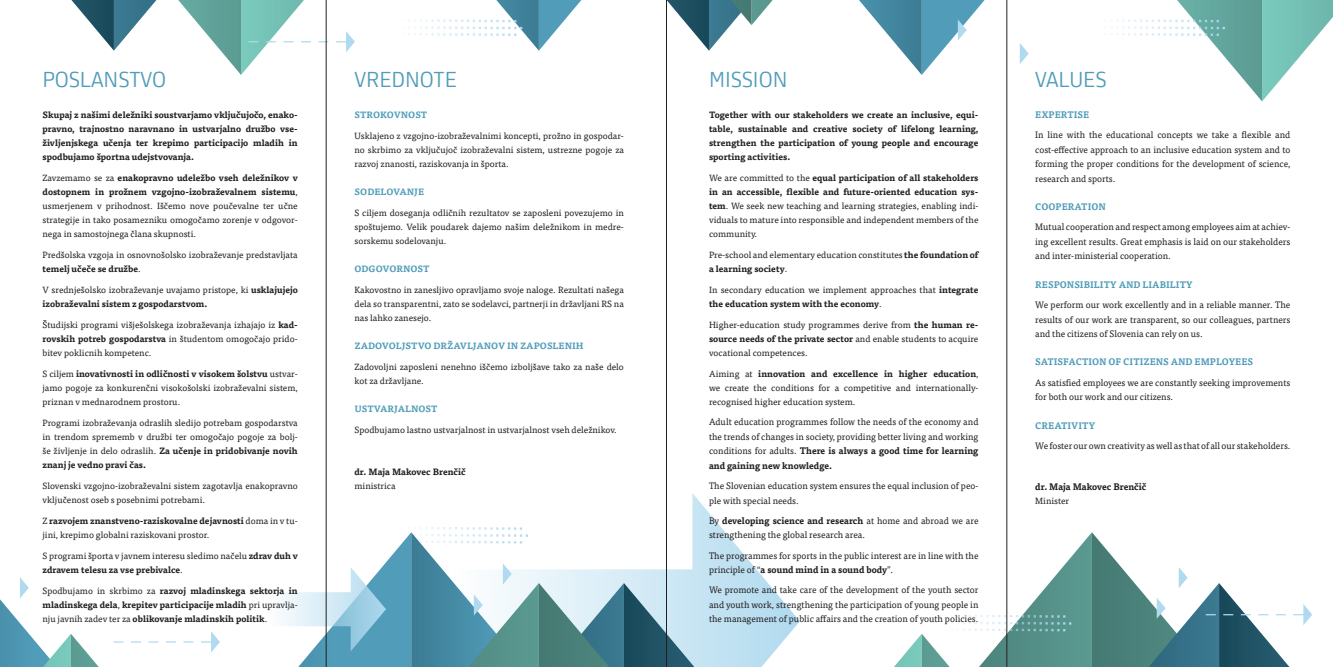
<style>
.page{position:relative;width:1333px;height:667px;background:#fff}
.page>*{position:absolute;margin:0;border:0;box-sizing:border-box;transform-origin:0 0}
.MIZS_Naslov{font:21px "Republika";color:#509cb9}
.MIZS_text_ANG{font:9.3px/14.4px "Tisa Pro";color:#231f20;text-align:justify;scale:.96 1}
.MIZS_Podnaslov{font:700 9.3px "Tisa Pro";color:#509cb9;scale:.96 1}
.MIZS_text_ANG-2{font:700 9.3px "Tisa Pro";color:#231f20;scale:.96 1}
.MIZS_Text_SLO{font:9px/14px "Tisa Pro";color:#231f20;text-align:justify}
.MIZS_text_ANG-3{font:9px/14px "Tisa Pro";color:#231f20;text-align:justify}
.MIZS_Text_SLO-2{font:700 9px/14px "Tisa Pro";color:#231f20;text-align:justify}
.MIZS_text_ANG-4{font:700 9px/14px "Tisa Pro";color:#231f20;text-align:justify}
.MIZS_Podnaslov-2{font:700 9px "Tisa Pro";color:#509cb9}
.s1{font-weight:700}
.s2{font-weight:400}
</style>
<div class="page">
<svg style="left:692px;top:493px;width:107px;height:173px"></svg>
<svg style="left:667px;top:0;width:105px;height:51px"></svg>
<svg style="left:71px;top:0;width:85px;height:51px"></svg>
<svg style="left:0;top:577px;width:98px;height:89px"></svg>
<svg style="left:1019px;top:43px;width:9px;height:21px"></svg>
<svg style="left:859px;top:0;width:125px;height:75px"></svg>
<svg style="left:113px;top:631px;width:107px;height:21px"></svg>
<svg style="left:178px;top:0;width:177px;height:75px"></svg>
<svg style="left:895px;top:532px;width:417px;height:134px"></svg>
<svg style="left:282px;top:526px;width:412px;height:140px"></svg>
<svg style="left:1111px;top:0;width:221px;height:101px"></svg>
<svg style="left:408px;top:0;width:173px;height:51px"></svg>
<hr style="left:1006px;top:0;width:1px;height:666px;background:#231f20">
<hr style="left:666px;top:0;width:1px;height:666px;background:#231f20">
<hr style="left:326px;top:0;width:1px;height:666px;background:#231f20">
<p class="MIZS_Naslov" style="left:43px;top:65px;width:125px">POSLANSTVO</p>
<p class="MIZS_Naslov" style="left:354px;top:65px;width:104px">VREDNOTE</p>
<p class="MIZS_Naslov" style="left:709px;top:65px;width:80px">MISSION</p>
<p class="MIZS_Naslov" style="left:1035px;top:65px;width:73px">VALUES</p>
<p class="MIZS_Text_SLO-2" style="left:43px;top:107px;width:257px">Skupaj z našimi deležniki soustvarjamo vključujočo, enako&shy;pravno, trajnostno naravnano in ustvarjalno družbo vse&shy;življenjskega učenja ter krepimo participacijo mladih in spodbujamo športna udejstvovanja.</p>
<p class="MIZS_Text_SLO" style="left:43px;top:170px;width:257px">Zavzemamo se za <span class="s1">enakopravno udeležbo vseh deležnikov v dostopnem in prožnem vzgojno-izobraževalnem sistemu</span>, usmerjenem v prihodnost. Iščemo nove poučevalne ter učne strategije in tako posamezniku omogočamo zorenje v odgovor&shy;nega in samostojnega člana skupnosti.</p>
<p class="MIZS_Text_SLO" style="left:43px;top:247px;width:257px">Predšolska vzgoja in osnovnošolsko izobraževanje predstavljata <span class="s1">temelj učeče se družbe</span>.</p>
<p class="MIZS_Text_SLO" style="left:43px;top:282px;width:257px">V srednješolsko izobraževanje uvajamo pristope, ki <span class="s1">usklajujejo izobraževalni sistem z gospodarstvom.</span></p>
<p class="MIZS_Text_SLO" style="left:43px;top:317px;width:257px">Študijski programi višješolskega izobraževanja izhajajo iz <span class="s1">kad&shy;rovskih potreb gospodarstva</span> in študentom omogočajo prido&shy;bitev poklicnih kompetenc.</p>
<p class="MIZS_Text_SLO" style="left:43px;top:366px;width:257px">S ciljem <span class="s1">inovativnosti in odličnosti v visokem šolstvu</span> ustvar&shy;jamo pogoje za konkurenčni visokošolski izobraževalni sistem, priznan v mednarodnem prostoru.</p>
<p class="MIZS_Text_SLO" style="left:43px;top:415px;width:257px">Programi izobraževanja odraslih sledijo potrebam gospodarstva in trendom sprememb v družbi ter omogočajo pogoje za bolj&shy;še življenje in delo odraslih. <span class="s1">Za učenje in pridobivanje novih znanj je vedno pravi čas.</span></p>
<p class="MIZS_Text_SLO" style="left:43px;top:478px;width:257px">Slovenski vzgojno-izobraževalni sistem zagotavlja enakopravno vključenost oseb s posebnimi potrebami.</p>
<p class="MIZS_Text_SLO" style="left:43px;top:513px;width:257px">Z <span class="s1">razvojem znanstveno-raziskovalne dejavnosti</span> doma in v tu&shy;jini, krepimo globalni raziskovani prostor.</p>
<p class="MIZS_Text_SLO" style="left:43px;top:548px;width:257px">S programi športa v javnem interesu sledimo načelu <span class="s1">zdrav duh v zdravem telesu za vse prebivalce</span>.</p>
<p class="MIZS_Text_SLO-2" style="left:43px;top:583px;width:257px"><span class="s2">Spodbujamo in skrbimo za</span> razvoj mladinskega sektorja in mladinskega dela<span class="s2">,</span> krepitev participacije mladih <span class="s2">pri upravlja&shy;nju javnih zadev ter za</span> oblikovanje mladinskih politik<span class="s2">.</span></p>
<p class="MIZS_text_ANG-4" style="left:709px;top:107px;width:271px">Together with our stakeholders we create an inclusive, equi&shy;table, sustainable and creative society of lifelong learning, strengthen the participation of young people and encourage sporting activities.</p>
<p class="MIZS_text_ANG-3" style="left:709px;top:170px;width:271px">We are committed to the <span class="s1">equal participation of all stakeholders in an accessible, flexible and future-oriented education sys&shy;tem</span>. We seek new teaching and learning strategies, enabling indi&shy;viduals to mature into responsible and independent members of the community.</p>
<p class="MIZS_text_ANG-3" style="left:709px;top:247px;width:271px">Pre-school and elementary education constitutes <span class="s1">the foundation of a learning society</span>.</p>
<p class="MIZS_text_ANG-3" style="left:709px;top:282px;width:271px">In secondary education we implement approaches that <span class="s1">integrate the education system with the economy</span>.</p>
<p class="MIZS_text_ANG-3" style="left:709px;top:317px;width:271px">Higher-education study programmes derive from <span class="s1">the human re&shy;source needs of the private sector</span> and enable students to acquire vocational competences.</p>
<p class="MIZS_text_ANG-3" style="left:709px;top:366px;width:271px">Aiming at <span class="s1">innovation and excellence in higher education</span>, we create the conditions for a competitive and internationally&shy;recognised higher education system.</p>
<p class="MIZS_text_ANG" style="left:709px;top:414px;width:282px">Adult education programmes follow the needs of the economy and the trends of changes in society, providing better living and working conditions for adults. <span class="s1">There is always a good time for learning and gaining new knowledge.</span></p>
<p class="MIZS_text_ANG" style="left:709px;top:477px;width:282px">The Slovenian education system ensures the equal inclusion of peo&shy;ple with special needs.</p>
<p class="MIZS_text_ANG" style="left:709px;top:512px;width:282px">By <span class="s1">developing science and research</span> at home and abroad we are strengthening the global research area.</p>
<p class="MIZS_text_ANG" style="left:709px;top:547px;width:282px">The programmes for sports in the public interest are in line with the principle of “<span class="s1">a sound mind in a sound body</span>”.</p>
<p class="MIZS_text_ANG" style="left:709px;top:582px;width:282px">We promote and take care of the development of the youth sector and youth work, strengthening the participation of young people in the management of public affairs and the creation of youth policies.</p>
<p class="MIZS_Podnaslov-2" style="left:354px;top:107px;width:74px">STROKOVNOST</p>
<p class="MIZS_Text_SLO" style="left:354px;top:128px;width:271px">Usklajeno z vzgojno-izobraževalnimi koncepti, prožno in gospodar&shy;no skrbimo za vključujoč izobraževalni sistem, ustrezne pogoje za razvoj znanosti, raziskovanja in športa.</p>
<p class="MIZS_Podnaslov-2" style="left:354px;top:184px;width:71px">SODELOVANJE</p>
<p class="MIZS_Text_SLO" style="left:354px;top:205px;width:271px">S ciljem doseganja odličnih rezultatov se zaposleni povezujemo in spoštujemo. Velik poudarek dajemo našim deležnikom in medre&shy;sorskemu sodelovanju.</p>
<p class="MIZS_Podnaslov-2" style="left:354px;top:261px;width:77px">ODGOVORNOST</p>
<p class="MIZS_Text_SLO" style="left:354px;top:282px;width:271px">Kakovostno in zanesljivo opravljamo svoje naloge. Rezultati našega dela so transparentni, zato se sodelavci, partnerji in državljani RS na nas lahko zanesejo.</p>
<p class="MIZS_Podnaslov-2" style="left:354px;top:338px;width:231px">ZADOVOLJSTVO DRŽAVLJANOV IN ZAPOSLENIH</p>
<p class="MIZS_Text_SLO" style="left:354px;top:359px;width:271px">Zadovoljni zaposleni nenehno iščemo izboljšave tako za naše delo kot za državljane.</p>
<p class="MIZS_Podnaslov-2" style="left:354px;top:401px;width:84px">USTVARJALNOST</p>
<p class="MIZS_Text_SLO" style="left:354px;top:422px;width:264px">Spodbujamo lastno ustvarjalnost in ustvarjalnost vseh deležnikov.</p>
<p class="MIZS_Text_SLO-2" style="left:354px;top:464px;width:113px">dr. Maja Makovec Brenčič <span class="s2">ministrica</span></p>
<p class="MIZS_Podnaslov" style="left:1035px;top:107px;width:58px">EXPERTISE</p>
<p class="MIZS_text_ANG" style="left:1035px;top:127px;width:267px">In line with the educational concepts we take a flexible and cost-effective approach to an inclusive education system and to forming the proper conditions for the development of science, research and sports.</p>
<p class="MIZS_Podnaslov" style="left:1035px;top:199px;width:75px">COOPERATION</p>
<p class="MIZS_text_ANG" style="left:1035px;top:219px;width:267px">Mutual cooperation and respect among employees aim at achiev&shy;ing excellent results. Great emphasis is laid on our stakeholders and inter-ministerial cooperation.</p>
<p class="MIZS_Podnaslov" style="left:1035px;top:277px;width:165px">RESPONSIBILITY AND LIABILITY</p>
<p class="MIZS_text_ANG" style="left:1035px;top:297px;width:267px">We perform our work excellently and in a reliable manner. The results of our work are transparent, so our colleagues, partners and the citizens of Slovenia can rely on us.</p>
<p class="MIZS_Podnaslov" style="left:1035px;top:354px;width:228px">SATISFACTION OF CITIZENS AND EMPLOYEES</p>
<p class="MIZS_text_ANG" style="left:1035px;top:374px;width:267px">As satisfied employees we are constantly seeking improvements for both our work and our citizens.</p>
<p class="MIZS_Podnaslov" style="left:1035px;top:417px;width:64px">CREATIVITY</p>
<p class="MIZS_text_ANG" style="left:1035px;top:437px;width:267px">We foster our own creativity as well as that of all our stakeholders.</p>
<p class="MIZS_text_ANG-2" style="left:1035px;top:478px;width:117px">dr. Maja Makovec Brenčič</p>
<p class="MIZS_text_ANG-3" style="left:1035px;top:492px;width:35px">Minister</p>
</div>
